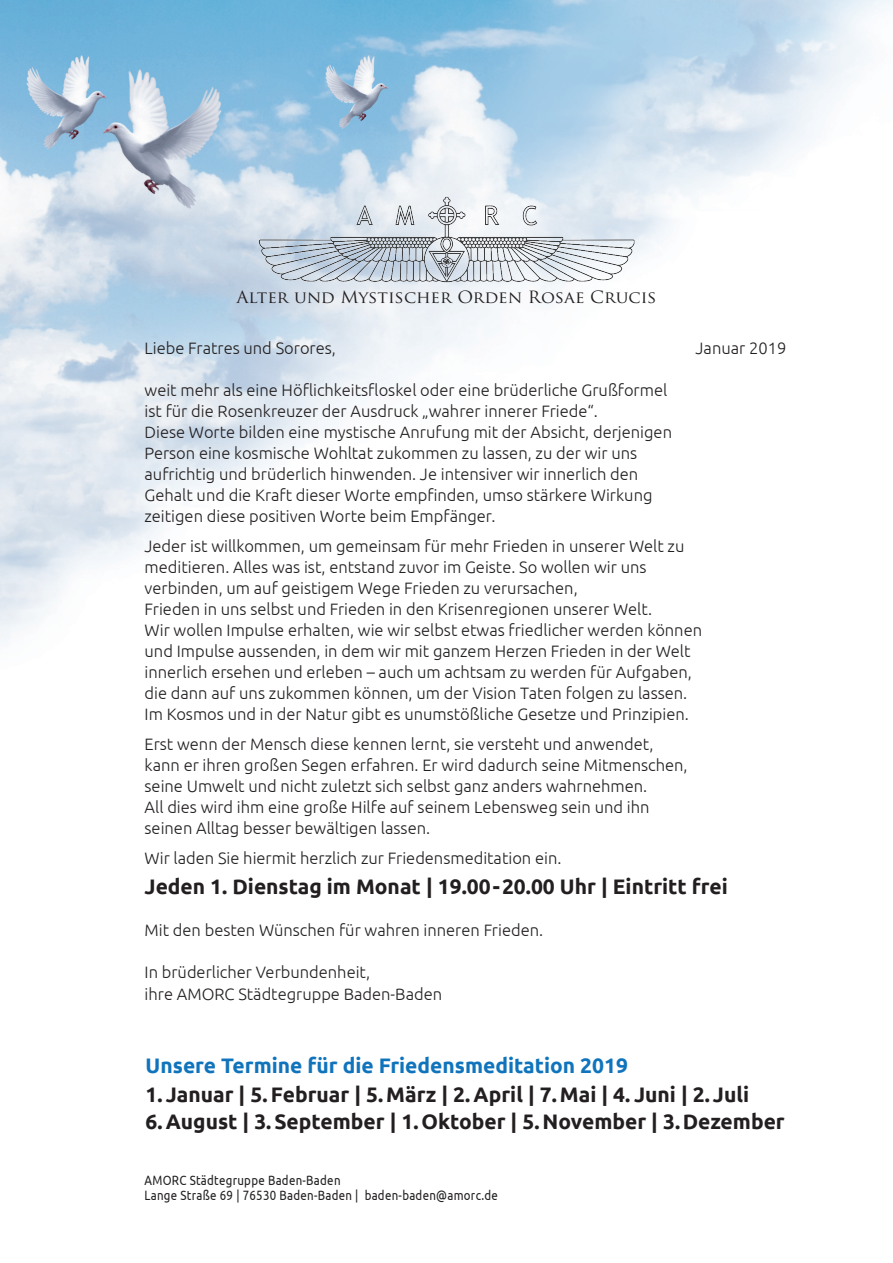
<style>
.page{position:relative;width:893px;height:1263px;background:#fff}
.page>*{position:absolute;margin:0;border:0;box-sizing:border-box;transform-origin:0 0}
.t1{font:700 21px "Ubuntu";color:#231f20}
.t2{font:700 21px "Ubuntu";color:#1074bc}
.t3{font:300 16.5px/21px "Ubuntu";color:#231f20}
.t4{font:16.5px "Trajan Pro";color:#231f20;scale:1.05 1}
.t5{font:13.5px/15px "Ubuntu";letter-spacing:.025em;color:#231f20;scale:.85 1}
</style>
<div class="page">
<img style="left:0;top:0;width:893px;height:640px">
<img style="left:257px;top:194px;width:380px;height:90px">
<p class="t4" style="left:236px;top:286px;width:402px">Alter und Mystischer Orden Rosae Crucis</p>
<p class="t3" style="left:145px;top:337px;width:193px">Liebe Fratres und Sorores,</p>
<p class="t3" style="left:145px;top:379px;width:529px">weit mehr als eine Höflichkeitsfloskel oder eine brüderliche Grußformel ist für die Rosenkreuzer der Ausdruck „wahrer innerer Friede“.<br>Diese Worte bilden eine mystische Anrufung mit der Absicht, derjenigen Person eine kosmische Wohltat zukommen zu lassen, zu der wir uns aufrichtig und brüderlich hinwenden. Je intensiver wir innerlich den Gehalt und die Kraft dieser Worte empfinden, umso stärkere Wirkung zeitigen diese positiven Worte beim Empfänger.</p>
<p class="t3" style="left:145px;top:535px;width:559px">Jeder ist willkommen, um gemeinsam für mehr Frieden in unserer Welt zu meditieren. Alles was ist, entstand zuvor im Geiste. So wollen wir uns verbinden, um auf geistigem Wege Frieden zu verursachen,<br>Frieden in uns selbst und Frieden in den Krisenregionen unserer Welt.<br>Wir wollen Impulse erhalten, wie wir selbst etwas friedlicher werden können und Impulse aussenden, in dem wir mit ganzem Herzen Frieden in der Welt innerlich ersehen und erleben – auch um achtsam zu werden für Aufgaben, die dann auf uns zukommen können, um der Vision Taten folgen zu lassen.<br>Im Kosmos und in der Natur gibt es unumstößliche Gesetze und Prinzipien.</p>
<p class="t3" style="left:145px;top:733px;width:545px">Erst wenn der Mensch diese kennen lernt, sie versteht und anwendet, kann er ihren großen Segen erfahren. Er wird dadurch seine Mitmenschen, seine Umwelt und nicht zuletzt sich selbst ganz anders wahrnehmen.<br>All dies wird ihm eine große Hilfe auf seinem Lebensweg sein und ihn seinen Alltag besser bewältigen lassen.</p>
<p class="t3" style="left:145px;top:847px;width:418px">Wir laden Sie hiermit herzlich zur Friedensmeditation ein.</p>
<p class="t1" style="left:145px;top:873px;width:585px">Jeden 1. Dienstag im Monat | 19.00-20.00 Uhr | Eintritt frei</p>
<p class="t3" style="left:145px;top:919px;width:400px">Mit den besten Wünschen für wahren inneren Frieden.</p>
<p class="t3" style="left:145px;top:961px;width:299px;line-height:21.6px">In brüderlicher Verbundenheit,<br>ihre AMORC Städtegruppe Baden-Baden</p>
<p class="t3" style="left:696px;top:337px;width:92px">Januar 2019</p>
<p class="t2" style="left:146px;top:1053px;width:484px">Unsere Termine für die Friedensmeditation 2019</p>
<p class="t1" style="left:146px;top:1082px;width:605px">1. Januar | 5. Februar | 5. März | 2. April | 7. Mai | 4. Juni | 2. Juli</p>
<p class="t1" style="left:146px;top:1109px;width:641px">6. August | 3. September | 1. Oktober | 5. November | 3. Dezember</p>
<p class="t5" style="left:145px;top:1173px;width:417px">AMORC Städtegruppe Baden-Baden<br>Lange Straße 69 | 76530 Baden-Baden | baden-baden@amorc.de</p>
</div>
